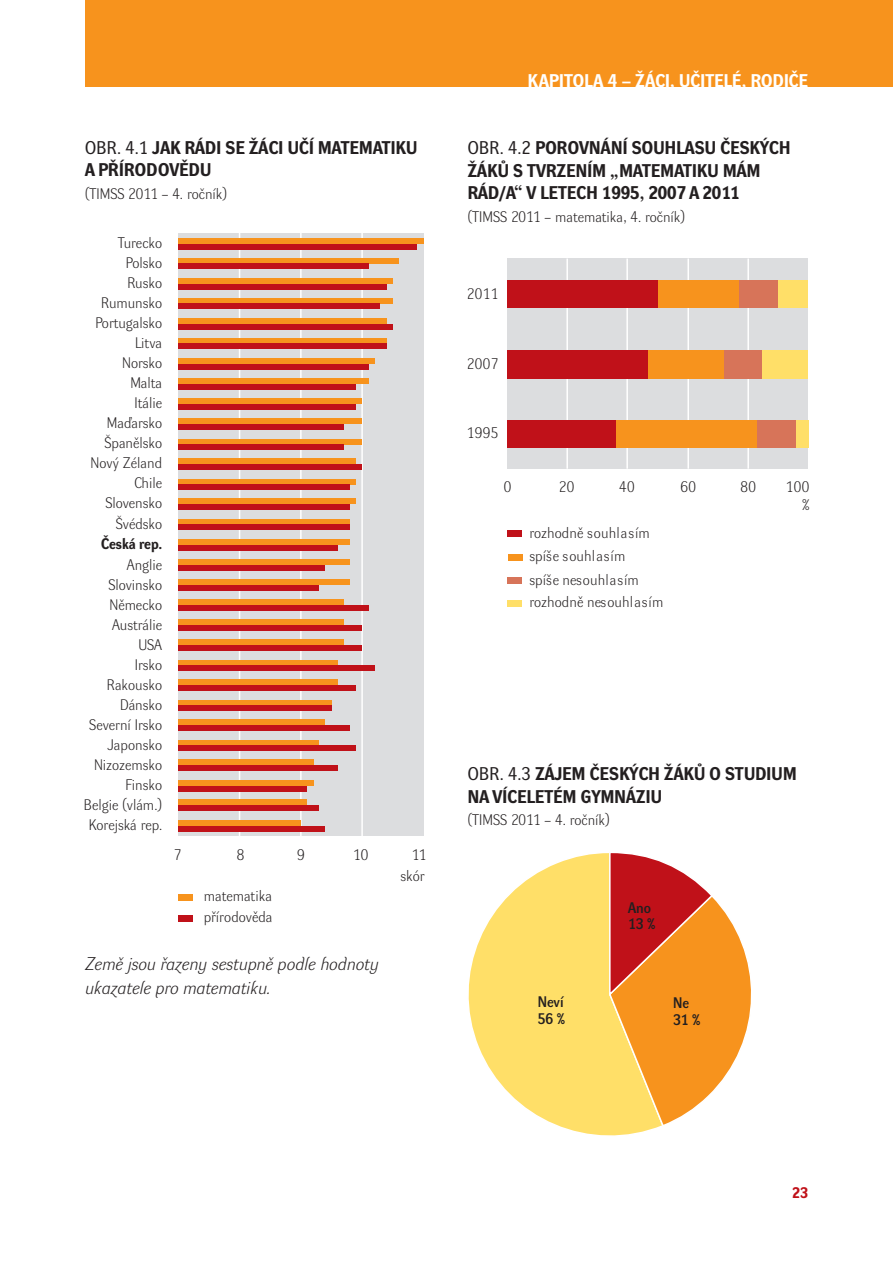
<style>
.page{position:relative;width:893px;height:1263px;background:#fff}
.page>*{position:absolute;margin:0;border:0;box-sizing:border-box;transform-origin:0 0}
.t1{font:700 18px/22.5px "Dyna Grotesk R";letter-spacing:.07em;color:#231f20}
.t2{font:italic 18px/24px "Dyna Grotesk L";letter-spacing:-.005em;color:#231f20}
.t3{font:700 18px/22.5px "Dyna Grotesk R";letter-spacing:.095em;color:#231f20}
.t4{font:700 18px "Dyna Grotesk R";letter-spacing:.135em;color:#fff}
.t5{font:15px/20.1px "Dyna Grotesk L";color:#231f20;text-align:right}
.t6{font:700 15px/16.6px "Dyna Grotesk L";color:#231f20}
.t7{font:700 15px "Dyna Grotesk R";color:#231f20}
.t8{font:700 15px "Dyna Grotesk R";color:#c01119}
.s1{font-weight:400}
</style>
<div class="page">
<div style="left:85px;top:0;width:808px;height:87px;background:#f7931d"></div>
<div style="left:178px;top:234px;width:245px;height:602px;background:#dcdddf"></div>
<hr style="left:239px;top:234px;width:1px;height:602px;background:#fff">
<hr style="left:300px;top:234px;width:2px;height:602px;background:#fff">
<hr style="left:361px;top:234px;width:2px;height:602px;background:#fff">
<div style="left:178px;top:238px;width:245px;height:6px;background:#f7931d"></div>
<div style="left:178px;top:258px;width:221px;height:5px;background:#f7931d"></div>
<div style="left:178px;top:278px;width:215px;height:6px;background:#f7931d"></div>
<div style="left:178px;top:298px;width:215px;height:5px;background:#f7931d"></div>
<div style="left:178px;top:318px;width:208px;height:6px;background:#f7931d"></div>
<div style="left:178px;top:338px;width:208px;height:6px;background:#f7931d"></div>
<div style="left:178px;top:358px;width:197px;height:6px;background:#f7931d"></div>
<div style="left:178px;top:378px;width:190px;height:6px;background:#f7931d"></div>
<div style="left:178px;top:399px;width:184px;height:5px;background:#f7931d"></div>
<div style="left:178px;top:418px;width:184px;height:6px;background:#f7931d"></div>
<div style="left:178px;top:439px;width:184px;height:5px;background:#f7931d"></div>
<div style="left:178px;top:458px;width:178px;height:6px;background:#f7931d"></div>
<div style="left:178px;top:479px;width:178px;height:5px;background:#f7931d"></div>
<div style="left:178px;top:498px;width:178px;height:6px;background:#f7931d"></div>
<div style="left:178px;top:519px;width:172px;height:5px;background:#f7931d"></div>
<div style="left:178px;top:539px;width:172px;height:6px;background:#f7931d"></div>
<div style="left:178px;top:559px;width:172px;height:6px;background:#f7931d"></div>
<div style="left:178px;top:579px;width:172px;height:6px;background:#f7931d"></div>
<div style="left:178px;top:599px;width:166px;height:6px;background:#f7931d"></div>
<div style="left:178px;top:620px;width:166px;height:5px;background:#f7931d"></div>
<div style="left:178px;top:639px;width:166px;height:6px;background:#f7931d"></div>
<div style="left:178px;top:660px;width:160px;height:5px;background:#f7931d"></div>
<div style="left:178px;top:679px;width:160px;height:6px;background:#f7931d"></div>
<div style="left:178px;top:700px;width:153px;height:5px;background:#f7931d"></div>
<div style="left:178px;top:719px;width:147px;height:6px;background:#f7931d"></div>
<div style="left:178px;top:740px;width:141px;height:5px;background:#f7931d"></div>
<div style="left:178px;top:759px;width:135px;height:6px;background:#f7931d"></div>
<div style="left:178px;top:780px;width:135px;height:6px;background:#f7931d"></div>
<div style="left:178px;top:799px;width:129px;height:6px;background:#f7931d"></div>
<div style="left:178px;top:820px;width:123px;height:6px;background:#f7931d"></div>
<div style="left:178px;top:244px;width:239px;height:6px;background:#c01119"></div>
<div style="left:178px;top:263px;width:190px;height:6px;background:#c01119"></div>
<div style="left:178px;top:284px;width:208px;height:6px;background:#c01119"></div>
<div style="left:178px;top:303px;width:202px;height:6px;background:#c01119"></div>
<div style="left:178px;top:324px;width:215px;height:6px;background:#c01119"></div>
<div style="left:178px;top:344px;width:208px;height:5px;background:#c01119"></div>
<div style="left:178px;top:364px;width:190px;height:6px;background:#c01119"></div>
<div style="left:178px;top:384px;width:178px;height:5px;background:#c01119"></div>
<div style="left:178px;top:404px;width:178px;height:6px;background:#c01119"></div>
<div style="left:178px;top:424px;width:166px;height:5px;background:#c01119"></div>
<div style="left:178px;top:444px;width:166px;height:6px;background:#c01119"></div>
<div style="left:178px;top:464px;width:184px;height:6px;background:#c01119"></div>
<div style="left:178px;top:484px;width:172px;height:6px;background:#c01119"></div>
<div style="left:178px;top:504px;width:172px;height:6px;background:#c01119"></div>
<div style="left:178px;top:524px;width:172px;height:6px;background:#c01119"></div>
<div style="left:178px;top:545px;width:160px;height:6px;background:#c01119"></div>
<div style="left:178px;top:565px;width:147px;height:5px;background:#c01119"></div>
<div style="left:178px;top:585px;width:141px;height:6px;background:#c01119"></div>
<div style="left:178px;top:605px;width:190px;height:5px;background:#c01119"></div>
<div style="left:178px;top:625px;width:184px;height:6px;background:#c01119"></div>
<div style="left:178px;top:645px;width:184px;height:5px;background:#c01119"></div>
<div style="left:178px;top:665px;width:197px;height:6px;background:#c01119"></div>
<div style="left:178px;top:685px;width:178px;height:6px;background:#c01119"></div>
<div style="left:178px;top:705px;width:153px;height:6px;background:#c01119"></div>
<div style="left:178px;top:725px;width:172px;height:6px;background:#c01119"></div>
<div style="left:178px;top:745px;width:178px;height:6px;background:#c01119"></div>
<div style="left:178px;top:765px;width:160px;height:6px;background:#c01119"></div>
<div style="left:178px;top:786px;width:129px;height:5px;background:#c01119"></div>
<div style="left:178px;top:805px;width:141px;height:6px;background:#c01119"></div>
<div style="left:178px;top:826px;width:147px;height:5px;background:#c01119"></div>
<div style="left:178px;top:915px;width:15px;height:6px;background:#c01119"></div>
<div style="left:178px;top:894px;width:15px;height:7px;background:#f7931d"></div>
<div style="left:507px;top:259px;width:301px;height:210px;background:#dcdddf"></div>
<hr style="left:566px;top:259px;width:2px;height:210px;background:#fff">
<hr style="left:626px;top:259px;width:2px;height:210px;background:#fff">
<hr style="left:687px;top:259px;width:2px;height:210px;background:#fff">
<hr style="left:747px;top:259px;width:2px;height:210px;background:#fff">
<div style="left:507px;top:421px;width:109px;height:27px;background:#c01119"></div>
<div style="left:507px;top:350px;width:141px;height:28px;background:#c01119"></div>
<div style="left:507px;top:280px;width:151px;height:28px;background:#c01119"></div>
<div style="left:616px;top:421px;width:141px;height:27px;background:#f7931d"></div>
<div style="left:648px;top:350px;width:76px;height:28px;background:#f7931d"></div>
<div style="left:658px;top:280px;width:81px;height:28px;background:#f7931d"></div>
<div style="left:757px;top:421px;width:39px;height:27px;background:#d77459"></div>
<div style="left:724px;top:350px;width:39px;height:28px;background:#d77459"></div>
<div style="left:739px;top:280px;width:39px;height:28px;background:#d77459"></div>
<div style="left:796px;top:421px;width:12px;height:27px;background:#ffdf68"></div>
<div style="left:763px;top:350px;width:45px;height:28px;background:#ffdf68"></div>
<div style="left:778px;top:280px;width:30px;height:28px;background:#ffdf68"></div>
<div style="left:507px;top:530px;width:15px;height:6px;background:#c01119"></div>
<div style="left:507px;top:577px;width:15px;height:7px;background:#d77459"></div>
<div style="left:508px;top:554px;width:15px;height:7px;background:#f7931d"></div>
<div style="left:507px;top:600px;width:15px;height:7px;background:#ffdf68"></div>
<svg style="left:468px;top:853px;width:187px;height:283px"></svg>
<svg style="left:608px;top:853px;width:143px;height:275px"></svg>
<p class="t3" style="left:85px;top:137px;width:334px"><span class="s1">OBR. 4.1</span> JAK RÁDI SE ŽÁCI UČÍ MATEMATIKU<br>A PŘÍRODOVĚDU</p>
<p class="t5" style="left:85px;top:184px;width:143px">(TI MSS 2011 – 4. ročník)</p>
<p class="t5" style="left:91px;top:233px;width:73px">Turecko<br>Polsko<br>Rusko<br>Rumunsko<br>Portugalsko<br>Litva<br>Norsko<br>Malta<br>Itálie<br>Maďarsko<br>Španělsko<br>Nový Zéland<br>Chile<br>Slovensko<br>Švédsko</p>
<p class="t7" style="left:101px;top:535px;width:62px">ČESKÁ REP.</p>
<p class="t5" style="left:84px;top:555px;width:80px">Anglie<br>Slovinsko<br>Německo<br>Austrálie<br>USA<br>Irsko<br>Rakousko<br>Dánsko<br>Severní Irsko<br>Japonsko<br>Nizozemsko<br>Finsko<br>Belgie (vlám.)<br>Korejská rep.</p>
<p class="t5" style="left:174px;top:845px;width:9px">7</p>
<p class="t5" style="left:237px;top:845px;width:9px">8</p>
<p class="t5" style="left:297px;top:845px;width:9px">9</p>
<p class="t5" style="left:353px;top:845px;width:17px">10</p>
<p class="t5" style="left:412px;top:845px;width:16px">11</p>
<p class="t5" style="left:204px;top:886px;width:69px">matematika</p>
<p class="t5" style="left:204px;top:907px;width:70px">přírodověda</p>
<p class="t5" style="left:400px;top:866px;width:26px">skór</p>
<p class="t2" style="left:85px;top:952px;width:295px">Země jsou řazeny sestupně podle hodnoty ukazatele pro matematiku.</p>
<p class="t4" style="left:528px;top:70px;width:281px">KAPITOLA 4 – ŽÁCI, UČITELÉ, RODIČE</p>
<p class="t1" style="left:468px;top:137px;width:324px"><span class="s1">OBR. 4.2</span> POROVNÁNÍ SOUHLASU ČESKÝCH<br>ŽÁKŮ S TVRZENÍM „MATEMATIKU MÁM<br>RÁD/A“ V LETECH 1995, 2007 A 2011</p>
<p class="t5" style="left:468px;top:207px;width:219px">(TI MSS 2011 – matematika, 4. ročník)</p>
<p class="t5" style="left:467px;top:284px;width:33px">2011</p>
<p class="t5" style="left:467px;top:354px;width:33px">2007</p>
<p class="t5" style="left:467px;top:423px;width:33px">1995</p>
<p class="t5" style="left:504px;top:477px;width:9px">0</p>
<p class="t5" style="left:559px;top:477px;width:17px">20</p>
<p class="t5" style="left:619px;top:477px;width:17px">40</p>
<p class="t5" style="left:680px;top:477px;width:17px">60</p>
<p class="t5" style="left:741px;top:477px;width:17px">80</p>
<p class="t5" style="left:786px;top:478px;width:25px;line-height:18px">100 %</p>
<p class="t5" style="left:529px;top:521px;width:135px;line-height:23.2px;text-align:left">rozhodně souhlasím spíše souhlasím<br>spíše nesouhlasím rozhodně nesouhlasím</p>
<p class="t1" style="left:468px;top:763px;width:330px"><span class="s1">OBR. 4.3</span> ZÁJEM ČESKÝCH ŽÁKŮ O STUDIUM<br>NA VÍCELETÉM GYMNÁZIU</p>
<p class="t5" style="left:468px;top:810px;width:143px">(TI MSS 2011 – 4. ročník)</p>
<p class="t6" style="left:538px;top:994px;width:29px">Neví<br>56 %</p>
<p class="t6" style="left:628px;top:899px;width:29px">Ano<br>13 %</p>
<p class="t6" style="left:673px;top:995px;width:29px">Ne<br>31 %</p>
<p class="t8" style="left:792px;top:1184px;width:17px">23</p>
</div>
